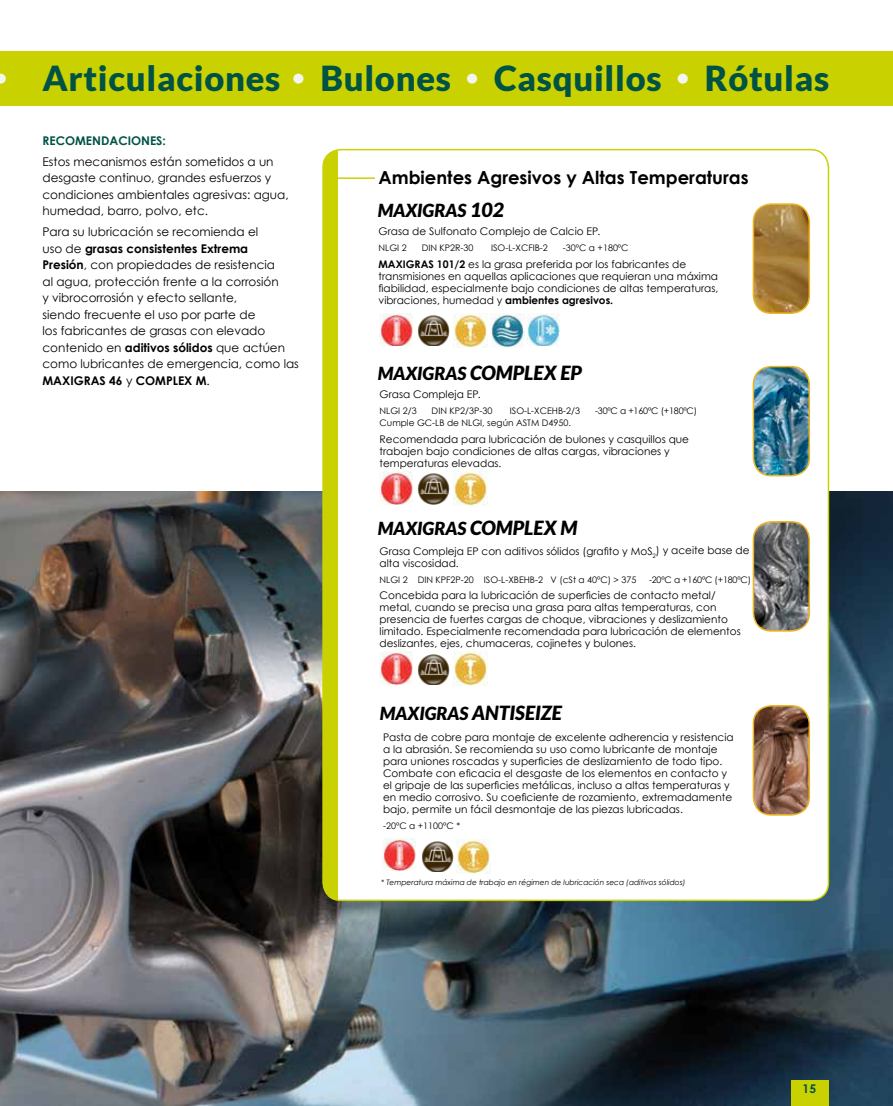
<style>
.page{position:relative;width:893px;height:1106px;background:#fff}
.page>*{position:absolute;margin:0;border:0;box-sizing:border-box;transform-origin:0 0}
.t1{font:900 34.5px "Lato";letter-spacing:.02em;color:#005245}
.t2{font:italic 900 19.5px "Lato";color:#000}
.t3{font:700 18px "Century Gothic";color:#000}
.t4{font:italic 900 18px "Lato";color:#000}
.t5{font:12px/16.5px "Century Gothic";color:#000}
.t6{font:700 12px "Century Gothic";color:#005245}
.t7{font:10.5px/12px "Century Gothic";color:#000}
.t8{font:9px "Century Gothic";color:#000}
.t9{font:9px "Century Gothic";letter-spacing:-.02em;color:#000}
.t10{font:italic 7.5px "Century Gothic";color:#000}
.s1{font-family:"Century Gothic";font-weight:700;font-size:33.6px;color:#f3f5f1}
.s2{font-weight:700}
.s3{font-size:19.5px}
.s4{font-size:18px}
</style>
<div class="page">
<img style="left:0;top:492px;width:893px;height:614px">
<div style="left:323px;top:150px;width:505px;height:750px;background:#fff;border-radius:18px"></div>
<div style="left:323px;top:150px;width:15px;height:750px;background:#c9d200"></div>
<img style="left:379px;top:472px;width:33px;height:32px">
<img style="left:379px;top:652px;width:33px;height:32px">
<img style="left:383px;top:838px;width:33px;height:32px">
<img style="left:417px;top:473px;width:32px;height:31px">
<img style="left:421px;top:841px;width:32px;height:30px">
<img style="left:453px;top:472px;width:34px;height:34px">
<img style="left:453px;top:652px;width:34px;height:34px">
<img style="left:457px;top:839px;width:34px;height:34px">
<img style="left:417px;top:654px;width:32px;height:31px">
<div style="left:0;top:51px;width:893px;height:55px;background:#c9d200"></div>
<hr style="left:332px;top:177px;width:43px;height:2px;background:#c9d200">
<img style="left:753px;top:366px;width:56px;height:109px">
<div style="left:753px;top:366px;width:57px;height:110px;border:2px solid #ebb521;border-radius:18px"></div>
<img style="left:753px;top:204px;width:56px;height:109px">
<div style="left:753px;top:203px;width:57px;height:111px;border:2px solid #ebb521;border-radius:18px"></div>
<img style="left:753px;top:522px;width:56px;height:109px">
<div style="left:753px;top:521px;width:57px;height:110px;border:2px solid #ebb521;border-radius:18px"></div>
<img style="left:753px;top:706px;width:56px;height:109px">
<div style="left:753px;top:705px;width:57px;height:110px;border:2px solid #ebb521;border-radius:18px"></div>
<div style="left:791px;top:1080px;width:37px;height:26px;background:#c9d200"></div>
<img style="left:379px;top:313px;width:33px;height:33px">
<img style="left:417px;top:315px;width:33px;height:31px">
<img style="left:454px;top:313px;width:34px;height:34px">
<img style="left:490px;top:313px;width:34px;height:34px">
<img style="left:527px;top:313px;width:33px;height:33px">
<h1 class="t1" style="left:-10px;top:58px;width:840px"><span class="s1">•</span> Articulaciones <span class="s1">•</span> Bulones <span class="s1">•</span> Casquillos <span class="s1">•</span> Rótulas</h1>
<p class="t6" style="left:43px;top:133px;width:125px">RECOMENDACIONES:</p>
<p class="t5" style="left:43px;top:153px;width:248px">Estos mecanismos están sometidos a un desgaste continuo, grandes esfuerzos y condiciones ambientales agresivas: agua, humedad, barro, polvo, etc.</p>
<p class="t5" style="left:43px;top:223px;width:258px">Para su lubricación se recomienda el<br>uso de <span class="s2">grasas consistentes Extrema<br>Presión</span>, con propiedades de resistencia<br>al agua, protección frente a la corrosión<br>y vibrocorrosión y efecto sellante,<br>siendo frecuente el uso por parte de<br>los fabricantes de grasas con elevado contenido en <span class="s2">aditivos sólidos</span> que actúen como lubricantes de emergencia, como las <span class="s2">MAXIGRAS 46</span> y <span class="s2">COMPLEX M</span>.</p>
<h3 class="t3" style="left:378px;top:166px;width:372px">Ambientes Agresivos y Altas Temperaturas</h3>
<p class="t7" style="left:378px;top:225px;width:223px">Grasa de Sulfonato Complejo de Calcio EP.</p>
<p class="t8" style="left:378px;top:242px;width:30px">NLGI 2</p>
<p class="t8" style="left:422px;top:242px;width:53px">DIN KP2R-30</p>
<p class="t8" style="left:491px;top:242px;width:58px">ISO-L-XCFIB-2</p>
<p class="t8" style="left:563px;top:242px;width:67px">-30ºC a +180ºC</p>
<p class="t7" style="left:378px;top:257px;width:341px"><span class="s2">MAXIGRAS 101/2</span> es la grasa preferida por los fabricantes de transmisiones en aquellas aplicaciones que requieran una máxima fiabilidad, especialmente bajo condiciones de altas temperaturas, vibraciones, humedad y <span class="s2">ambientes agresivos.</span></p>
<h3 class="t4" style="left:378px;top:200px;width:128px">MAXIGRAS <span class="s3">102</span></h3>
<h2 class="t2" style="left:378px;top:361px;width:206px"><span class="s4">MAXIGRAS</span> COMPLEX EP</h2>
<p class="t7" style="left:380px;top:388px;width:103px">Grasa Compleja EP.</p>
<p class="t8" style="left:380px;top:406px;width:39px">NLGI 2/3</p>
<p class="t8" style="left:432px;top:406px;width:62px">DIN KP2/3P-30</p>
<p class="t8" style="left:510px;top:406px;width:72px">ISO-L-XCEHB-2/3</p>
<p class="t9" style="left:595px;top:406px;width:104px">-30ºC a +160ºC (+180ºC)</p>
<p class="t8" style="left:380px;top:418px;width:193px">Cumple GC-LB de NLGI, según ASTM D4950.</p>
<p class="t7" style="left:380px;top:433px;width:311px">Recomendada para lubricación de bulones y casquillos que trabajen bajo condiciones de altas cargas, vibraciones y temperaturas elevadas.</p>
<h3 class="t4" style="left:378px;top:517px;width:201px">MAXIGRAS <span class="s3">COMPLEX M</span></h3>
<p class="t7" style="left:380px;top:544px;width:372px">Grasa Compleja EP con aditivos sólidos (grafito y MoS<sub>2</sub>) y aceite base de alta viscosidad.</p>
<p class="t8" style="left:380px;top:574px;width:258px">NLGI 2 DIN KPF2P-20 ISO-L-XBEHB-2 V (cSt a 40ºC) &gt; 375</p>
<p class="t9" style="left:649px;top:574px;width:104px">-20ºC a +160ºC (+180ºC)</p>
<p class="t7" style="left:380px;top:589px;width:363px">Concebida para la lubricación de superficies de contacto metal/ metal, cuando se precisa una grasa para altas temperaturas, con presencia de fuertes cargas de choque, vibraciones y deslizamiento limitado. Especialmente recomendada para lubricación de elementos deslizantes, ejes, chumaceras, cojinetes y bulones.</p>
<h2 class="t2" style="left:380px;top:701px;width:183px"><span class="s4">MAXIGRAS</span> ANTISEIZE</h2>
<p class="t7" style="left:383px;top:730px;width:352px">Pasta de cobre para montaje de excelente adherencia y resistencia a la abrasión. Se recomienda su uso como lubricante de montaje para uniones roscadas y superficies de deslizamiento de todo tipo.<br>Combate con eficacia el desgaste de los elementos en contacto y el gripaje de las superficies metálicas, incluso a altas temperaturas y en medio corrosivo. Su coeficiente de rozamiento, extremadamente bajo, permite un fácil desmontaje de las piezas lubricadas.</p>
<p class="t8" style="left:383px;top:820px;width:79px">-20ºC a +1100ºC *</p>
<p class="t10" style="left:381px;top:877px;width:306px">* Temperatura máxima de trabajo en régimen de lubricación seca (aditivos sólidos)</p>
<p class="t6" style="left:803px;top:1080px;width:15px">15</p>
</div>
